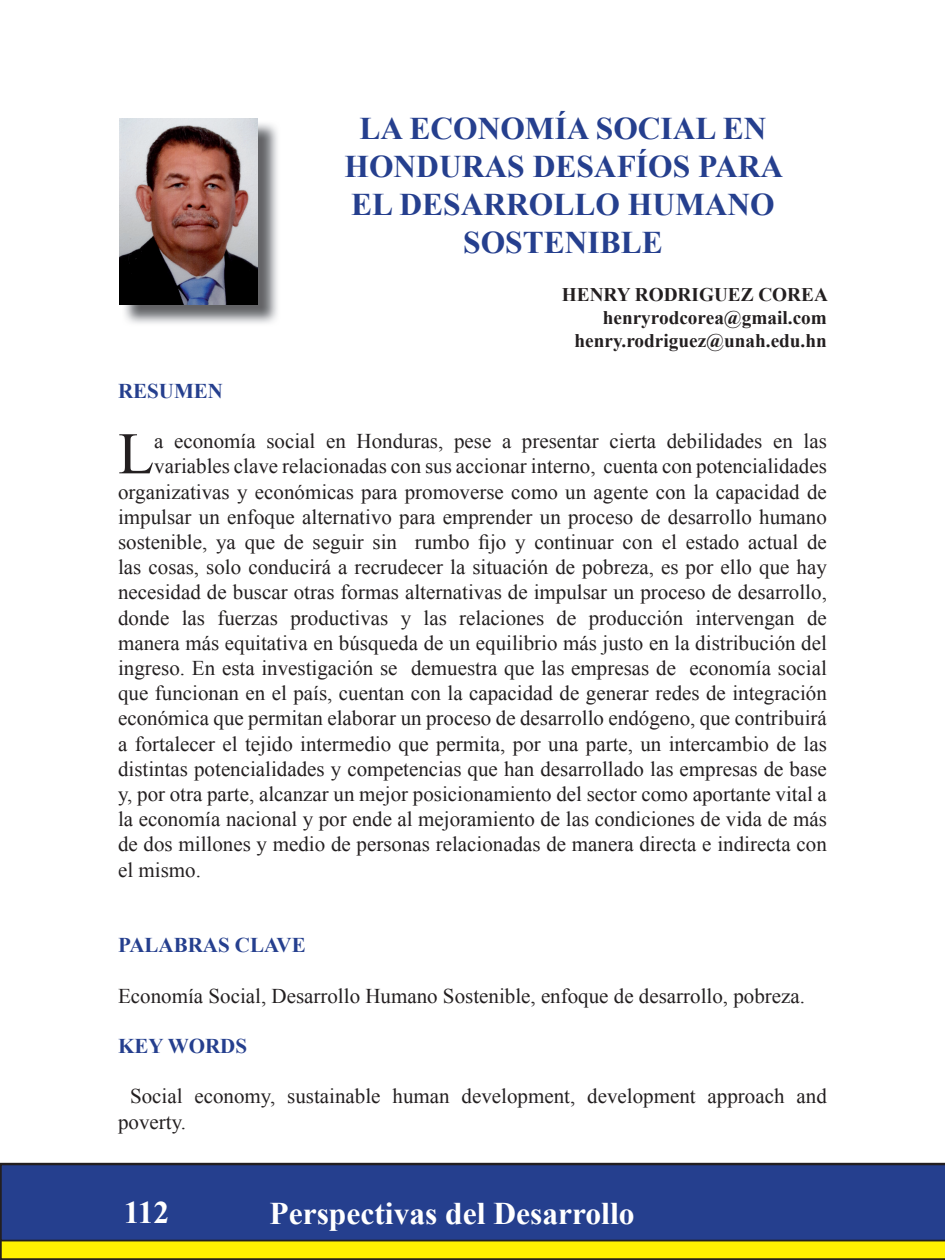
<style>
.page{position:relative;width:945px;height:1260px;background:#fff}
.page>*{position:absolute;margin:0;border:0;box-sizing:border-box;transform-origin:0 0}
.t1{font:58.98px "Times New Roman";color:#231f20}
.t2{font:700 31.5px/37.8px "Times New Roman";color:#253f8e;text-align:center}
.t3{font:700 31.5px "Times New Roman";color:#fff}
.t4{font:21px/25.2px "Times New Roman";color:#231f20}
.t5{font:700 21px "Times New Roman";color:#253f8e}
.t6{font:700 19.25px/23.1px "Times New Roman";color:#231f20;text-align:right}
</style>
<div class="page">
<svg style="left:0;top:1163px;width:945px;height:97px;background:#dbce05"></svg>
<div style="left:0;top:1164px;width:945px;height:77px;background:#253f8e"></div>
<img style="left:122px;top:123px;width:156px;height:201px">
<img style="left:120px;top:118px;width:138px;height:186px">
<h2 class="t2" style="left:345px;top:109px;width:440px">LA ECONOMÍA SOCIAL EN<br>HONDURAS DESAFÍOS PARA<br>EL DESARROLLO HUMANO<br>SOSTENIBLE</h2>
<p class="t6" style="left:562px;top:283px;width:267px">HENRY RODRIGUEZ COREA henryrodcorea@gmail.com henry.rodriguez@unah.edu.hn</p>
<p class="t5" style="left:118px;top:376px;width:106px">RESUMEN</p>
<h1 class="t1" style="left:118px;top:414px;width:38px">L</h1>
<p class="t4" style="left:154px;top:428px;width:674px">a economía social en Honduras, pese a presentar cierta debilidades en las</p>
<p class="t4" style="left:154px;top:453px;width:674px">variables clave relacionadas con sus accionar interno, cuenta con potencialidades</p>
<p class="t4" style="left:118px;top:479px;width:710px">organizativas y económicas para promoverse como un agente con la capacidad de</p>
<p class="t4" style="left:118px;top:504px;width:710px">impulsar un enfoque alternativo para emprender un proceso de desarrollo humano</p>
<p class="t4" style="left:118px;top:529px;width:710px">sostenible, ya que de seguir sin rumbo fijo y continuar con el estado actual de</p>
<p class="t4" style="left:118px;top:554px;width:710px">las cosas, solo conducirá a recrudecer la situación de pobreza, es por ello que hay</p>
<p class="t4" style="left:118px;top:579px;width:710px">necesidad de buscar otras formas alternativas de impulsar un proceso de desarrollo,</p>
<p class="t4" style="left:118px;top:605px;width:710px">donde las fuerzas productivas y las relaciones de producción intervengan de</p>
<p class="t4" style="left:118px;top:630px;width:710px">manera más equitativa en búsqueda de un equilibrio más justo en la distribución del</p>
<p class="t4" style="left:118px;top:655px;width:710px">ingreso. En esta investigación se demuestra que las empresas de economía social</p>
<p class="t4" style="left:118px;top:680px;width:710px">que funcionan en el país, cuentan con la capacidad de generar redes de integración</p>
<p class="t4" style="left:118px;top:705px;width:710px">económica que permitan elaborar un proceso de desarrollo endógeno, que contribuirá</p>
<p class="t4" style="left:118px;top:731px;width:710px">a fortalecer el tejido intermedio que permita, por una parte, un intercambio de las</p>
<p class="t4" style="left:118px;top:756px;width:710px">distintas potencialidades y competencias que han desarrollado las empresas de base</p>
<p class="t4" style="left:118px;top:781px;width:710px">y, por otra parte, alcanzar un mejor posicionamiento del sector como aportante vital a</p>
<p class="t4" style="left:118px;top:806px;width:710px">la economía nacional y por ende al mejoramiento de las condiciones de vida de más</p>
<p class="t4" style="left:118px;top:831px;width:710px">de dos millones y medio de personas relacionadas de manera directa e indirecta con</p>
<p class="t4" style="left:118px;top:857px;width:84px">el mismo.</p>
<p class="t5" style="left:118px;top:931px;width:189px">PALABRAS CLAVE</p>
<p class="t4" style="left:118px;top:983px;width:689px">Economía Social, Desarrollo Humano Sostenible, enfoque de desarrollo, pobreza.</p>
<p class="t5" style="left:118px;top:1031px;width:130px">KEY WORDS</p>
<p class="t4" style="left:118px;top:1083px;width:710px;text-indent:12px">Social economy, sustainable human development, development approach and poverty.</p>
<h2 class="t3" style="left:124px;top:1191px;width:47px">112</h2>
<h2 class="t3" style="left:270px;top:1192px;width:367px">Perspectivas del Desarrollo</h2>
</div>
